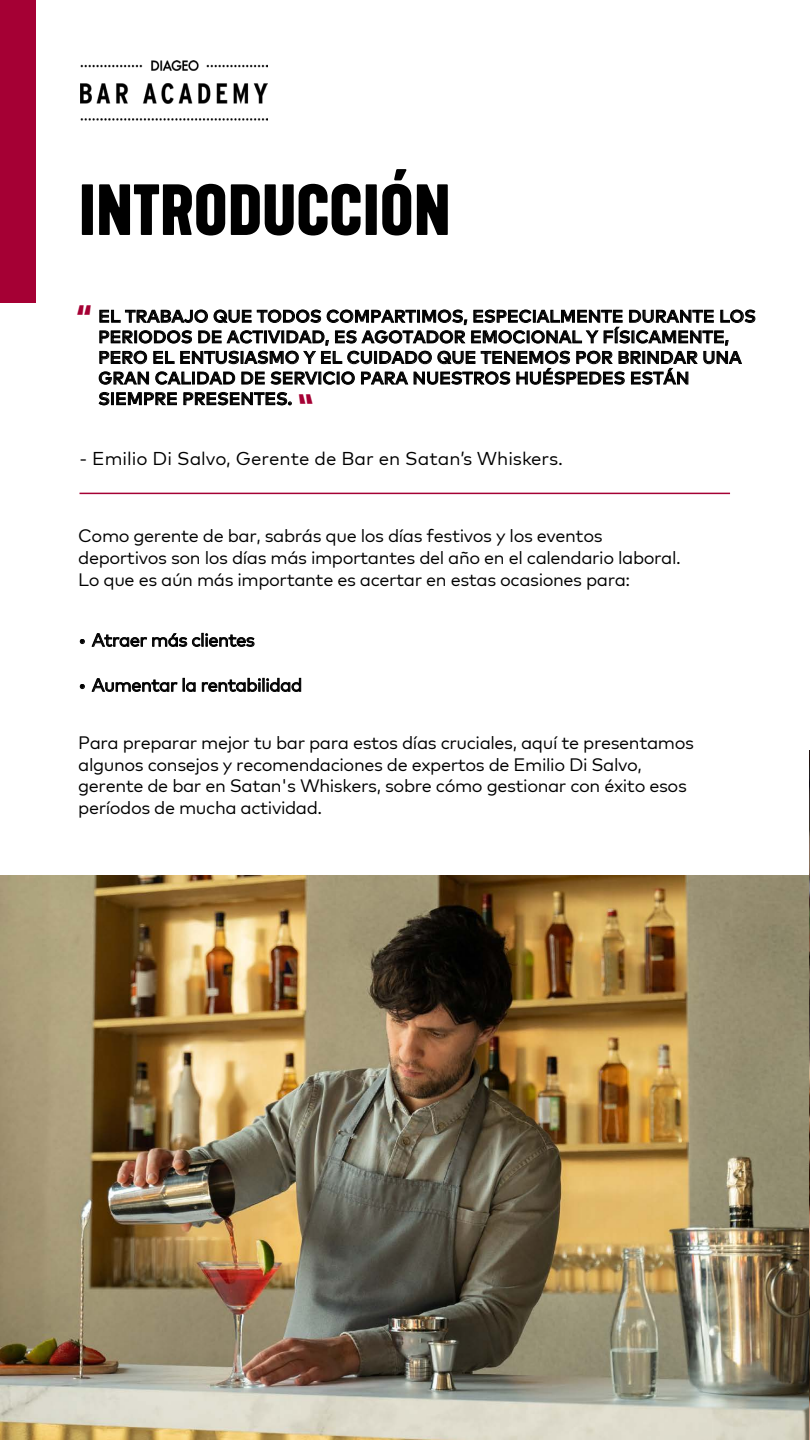
<style>
.page{position:relative;width:810px;height:1440px;background:#fff}
.page>*{position:absolute;margin:0;border:0;box-sizing:border-box;transform-origin:0 0}
.t1{font:700 67.5px "Kapra Neue";color:#000}
.t2{font:900 27.38px "Mark Pro";color:#a50034}
.t3{font:18.6px "Mark Pro";color:#000}
.t4{font:18px/21.6px "Mark Pro";letter-spacing:-.025em;color:#000}
.t5{font:500 17.17px/20.6px "Mark Pro";color:#000}
</style>
<div class="page">
<img style="left:80px;top:61px;width:187px;height:60px">
<div style="left:0;top:0;width:36px;height:303px;background:#a50034"></div>
<hr style="left:80px;top:493px;width:650px;height:1px;background:#a50034">
<img style="left:0;top:875px;width:809px;height:565px">
<img style="left:809px;top:750px;width:1px;height:690px">
<svg style="left:80px;top:639px;width:5px;height:5px"></svg>
<svg style="left:92px;top:633px;width:162px;height:14px"></svg>
<svg style="left:80px;top:684px;width:5px;height:5px"></svg>
<svg style="left:92px;top:678px;width:85px;height:14px"></svg>
<svg style="left:183px;top:678px;width:13px;height:14px"></svg>
<svg style="left:202px;top:678px;width:99px;height:14px"></svg>
<svg style="left:99px;top:310px;width:656px;height:75px"></svg>
<svg style="left:99px;top:392px;width:78px;height:13px"></svg>
<svg style="left:184px;top:392px;width:108px;height:13px"></svg>
<h1 class="t1" style="left:79px;top:166px;width:374px">INTRODUCCIÓN</h1>
<h2 class="t2" style="left:76px;top:294px;width:17px">“</h2>
<p class="t5" style="left:98px;top:305px;width:659px">EL TRABAJO QUE TODOS COMPARTIMOS, ESPECIALMENTE DURANTE LOS PERIODOS DE ACTIVIDAD, ES AGOTADOR EMOCIONAL Y FÍSICAMENTE, PERO EL ENTUSIASMO Y EL CUIDADO QUE TENEMOS POR BRINDAR UNA GRAN CALIDAD DE SERVICIO PARA NUESTROS HUÉSPEDES ESTÁN SIEMPRE PRESENTES.</p>
<p class="t3" style="left:80px;top:447px;width:485px">- Emilio Di Salvo, Gerente de Bar en Satan’s Whiskers.</p>
<p class="t4" style="left:78px;top:525px;width:604px">Como gerente de bar, sabrás que los días festivos y los eventos deportivos son los días más importantes del año en el calendario laboral.<br>Lo que es aún más importante es acertar en estas ocasiones para:</p>
<p class="t4" style="left:78px;top:629px;width:178px">• Atraer más clientes</p>
<p class="t4" style="left:78px;top:674px;width:225px">• Aumentar la rentabilidad</p>
<p class="t4" style="left:78px;top:732px;width:617px">Para preparar mejor tu bar para estos días cruciales, aquí te presentamos algunos consejos y recomendaciones de expertos de Emilio Di Salvo, gerente de bar en Satan's Whiskers, sobre cómo gestionar con éxito esos períodos de mucha actividad.</p>
</div>
